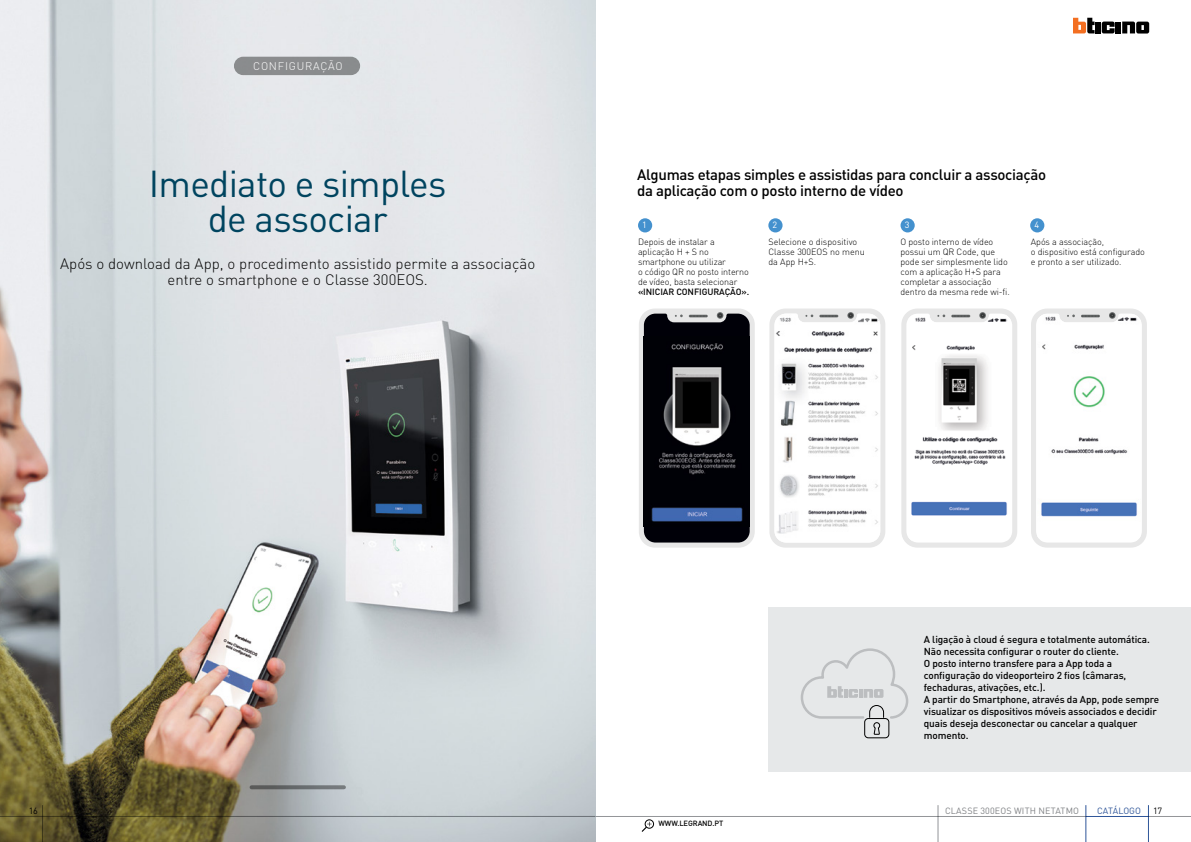
<style>
.page{position:relative;width:1191px;height:842px;background:#fff}
.page>*{position:absolute;margin:0;border:0;box-sizing:border-box;transform-origin:0 0}
.t1{font:37px/35px "DIN Pro";letter-spacing:-.02em;color:#00445f;text-align:center}
.t2{font:300 15px/16px "DIN Pro";color:#000;text-align:center}
.t3{font:500 15px/16px "DIN Pro";letter-spacing:-.02em;color:#000}
.t4{font:300 11px "DIN Pro";letter-spacing:.07em;color:#fff}
.t5{font:500 10px/12px "DIN Pro";letter-spacing:-.01em;color:#000}
.t6{font:300 9px/10px "DIN Pro";letter-spacing:-.01em;color:#000}
.t7{font:9px "DIN Pro";letter-spacing:.02em;color:#808285}
.t8{font:500 9px "DIN Pro";letter-spacing:-.01em;color:#000}
.t9{font:9px "DIN Pro";letter-spacing:.01em;color:#2f5699}
.t10{font:9px "DIN Pro";color:#000}
.t11{font:9px "DIN Pro";color:#fff}
.t12{font:500 7.5px "DIN Pro";letter-spacing:-.01em;color:#000}
</style>
<div class="page">
<hr style="left:937px;top:805px;width:1px;height:37px;background:#939598">
<div style="left:644px;top:819px;width:10px;height:10px;border:1px solid #000;border-radius:50%"></div>
<svg style="left:641px;top:822px;width:10px;height:10px"></svg>
<hr style="left:1085px;top:805px;width:1px;height:37px;background:#2f5699">
<hr style="left:1148px;top:805px;width:1px;height:37px;background:#2f5699">
<hr style="left:1085px;top:816px;width:63px;height:1px;background:#2f5699">
<hr style="left:1148px;top:816px;width:43px;height:1px;background:#939598">
<hr style="left:595px;top:816px;width:490px;height:1px;background:#939598">
<img style="left:0;top:0;width:595px;height:842px">
<div style="left:768px;top:608px;width:423px;height:164px;background:#e6e8e9"></div>
<div style="left:1031px;top:308px;width:116px;height:240px;background:#e7e7e7;border-radius:16px"></div>
<svg style="left:1036px;top:313px;width:105px;height:229px"></svg>
<img style="left:1037px;top:314px;width:103px;height:227px">
<div style="left:901px;top:308px;width:116px;height:240px;background:#e7e7e7;border-radius:16px"></div>
<svg style="left:906px;top:313px;width:106px;height:229px"></svg>
<img style="left:907px;top:315px;width:104px;height:226px">
<div style="left:769px;top:308px;width:116px;height:240px;background:#e7e7e7;border-radius:16px"></div>
<img style="left:774px;top:314px;width:106px;height:228px">
<svg style="left:639px;top:308px;width:115px;height:240px;background:#c8c8c9"></svg>
<svg style="left:644px;top:313px;width:105px;height:229px;background:#212228"></svg>
<img style="left:644px;top:337px;width:105px;height:190px">
<div style="left:1095px;top:22px;width:5px;height:11px;background:#000"></div>
<div style="left:1115px;top:22px;width:6px;height:11px;background:#000"></div>
<svg style="left:1073px;top:18px;width:21px;height:15px"></svg>
<svg style="left:1101px;top:21px;width:13px;height:12px"></svg>
<svg style="left:1122px;top:22px;width:27px;height:12px"></svg>
<svg style="left:251px;top:785px;width:93px;height:4px"></svg>
<div style="left:234px;top:57px;width:126px;height:18px;background:#8a8c8e;border-radius:9px"></div>
<div style="left:900px;top:218px;width:14px;height:14px;background:#4491ce;border-radius:50%"></div>
<div style="left:1030px;top:218px;width:14px;height:14px;background:#4491ce;border-radius:50%"></div>
<div style="left:638px;top:218px;width:14px;height:14px;background:#4491ce;border-radius:50%"></div>
<div style="left:768px;top:218px;width:14px;height:14px;background:#4491ce;border-radius:50%"></div>
<svg style="left:800px;top:648px;width:109px;height:87px"></svg>
<div style="left:864px;top:718px;width:25px;height:20px;border:1px solid #000;border-radius:4px"></div>
<hr style="left:0;top:816px;width:595px;height:1px;background:#939598">
<hr style="left:42px;top:805px;width:1px;height:37px;background:#939598">
<p class="t4" style="left:253px;top:59px;width:91px">CONFIGURAÇÃO</p>
<h1 class="t1" style="left:149px;top:162px;width:299px">Imediato e simples de associar</h1>
<h2 class="t2" style="left:60px;top:255px;width:476px">Após o download da App, o procedimento assistido permite a associação entre o smartphone e o Classe 300EOS.</h2>
<h2 class="t3" style="left:637px;top:166px;width:410px">Algumas etapas simples e assistidas para concluir a associação da aplicação com o posto interno de vídeo</h2>
<p class="t11" style="left:642px;top:218px;width:6px">1</p>
<p class="t11" style="left:772px;top:218px;width:6px">2</p>
<p class="t11" style="left:904px;top:218px;width:6px">3</p>
<p class="t11" style="left:1034px;top:218px;width:6px">4</p>
<p class="t6" style="left:638px;top:236px;width:112px">Depois de instalar a aplicação H + S no smartphone ou utilizar<br>o código QR no posto interno de vídeo, basta selecionar</p>
<p class="t8" style="left:638px;top:286px;width:113px">«INICIAR CONFIGURAÇÃO».</p>
<p class="t6" style="left:768px;top:236px;width:98px">Selecione o dispositivo<br>Classe 300EOS no menu da App H+S.</p>
<p class="t6" style="left:900px;top:236px;width:111px">O posto interno de vídeo possui um QR Code, que pode ser simplesmente lido com a aplicação H+S para completar a associação dentro da mesma rede wi-fi.</p>
<p class="t6" style="left:1031px;top:236px;width:115px">Após a associação,<br>o dispositivo está configurado e pronto a ser utilizado.</p>
<p class="t10" style="left:29px;top:804px;width:11px">16</p>
<p class="t12" style="left:658px;top:818px;width:66px">WWW.LEGRAND.PT</p>
<p class="t5" style="left:924px;top:633px;width:237px">A ligação à cloud é segura e totalmente automática.<br>Não necessita configurar o router do cliente.<br>O posto interno transfere para a App toda a configuração do videoporteiro 2 fios (câmaras, fechaduras, ativações, etc.).<br>A partir do Smartphone, através da App, pode sempre visualizar os dispositivos móveis associados e decidir quais deseja desconectar ou cancelar a qualquer momento.</p>
<p class="t9" style="left:1097px;top:804px;width:45px">CATÁLOGO</p>
<p class="t7" style="left:945px;top:804px;width:135px">CLASSE 300EOS WITH NETATMO</p>
<p class="t10" style="left:1153px;top:804px;width:11px">17</p>
</div>
